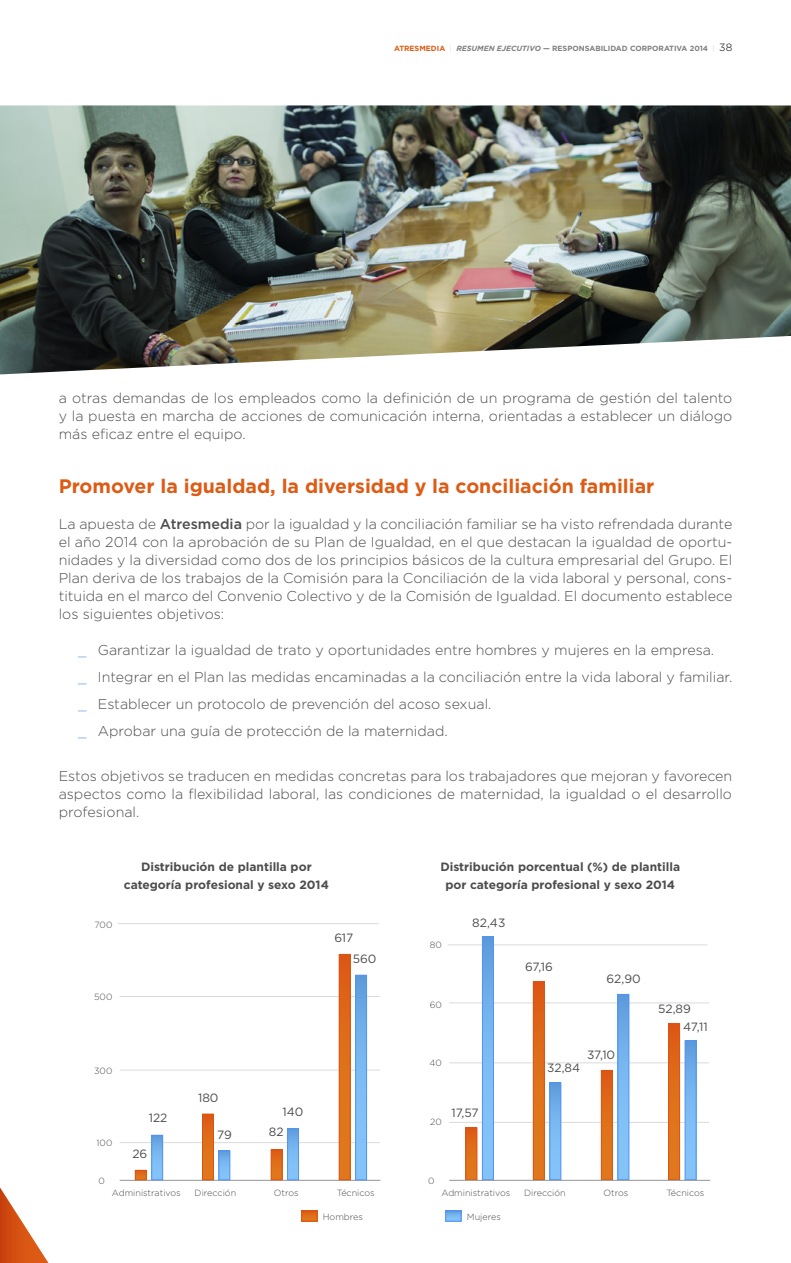
<style>
.page{position:relative;width:791px;height:1263px;background:#fff}
.page>*{position:absolute;margin:0;border:0;box-sizing:border-box;transform-origin:0 0}
.t1{font:700 19.5px "Gotham";color:#dd5b15}
.t2{font:300 14.25px/18px "Gotham";color:#4d4d4d;text-align:justify}
.t3{font:700 12px/18px "Gotham";color:#4d4d4d;text-align:center}
.t4{font:12px "Gotham";color:#4d4d4d}
.t5{font:300 9px "Gotham";color:#4d4d4d}
.t6{font:700 7.5px "Gotham";color:#808080}
.s1{color:#dd5b15}
.s2{font-weight:300;color:#c4c4c4}
.s3{font-style:italic}
.s4{font-weight:300;font-size:10.5px;color:#000}
.s5{font-weight:500}
.s6{color:#5a98d8}
</style>
<div class="page">
<svg style="left:303px;top:1212px;width:12px;height:7px"></svg>
<div style="left:301px;top:1210px;width:16px;height:11px;border:1px solid #dc5414"></div>
<svg style="left:447px;top:1212px;width:12px;height:7px"></svg>
<div style="left:445px;top:1210px;width:16px;height:11px;border:1px solid #5392fa"></div>
<hr style="left:120px;top:1180px;width:260px;height:1px;background:#949494">
<hr style="left:120px;top:1142px;width:260px;height:1px;background:#dbdbdb">
<hr style="left:120px;top:1070px;width:260px;height:1px;background:#dbdbdb">
<hr style="left:120px;top:996px;width:260px;height:1px;background:#dbdbdb">
<hr style="left:118px;top:923px;width:261px;height:1px;background:#dbdbdb">
<svg style="left:153px;top:1137px;width:8px;height:41px"></svg>
<div style="left:151px;top:1135px;width:12px;height:45px;border:1px solid #5392fa"></div>
<svg style="left:221px;top:1153px;width:7px;height:25px"></svg>
<div style="left:219px;top:1151px;width:11px;height:29px;border:1px solid #5392fa"></div>
<svg style="left:289px;top:1130px;width:8px;height:48px"></svg>
<div style="left:287px;top:1128px;width:12px;height:52px;border:1px solid #5392fa"></div>
<svg style="left:357px;top:977px;width:8px;height:201px;background:#77b7ef"></svg>
<div style="left:355px;top:975px;width:12px;height:205px;border:1px solid #5392fa"></div>
<svg style="left:137px;top:1172px;width:8px;height:6px"></svg>
<div style="left:135px;top:1170px;width:12px;height:10px;border:1px solid #dc5414"></div>
<svg style="left:204px;top:1116px;width:8px;height:62px"></svg>
<div style="left:202px;top:1114px;width:12px;height:66px;border:1px solid #dc5414"></div>
<svg style="left:273px;top:1151px;width:7px;height:27px"></svg>
<div style="left:271px;top:1149px;width:11px;height:31px;border:1px solid #dc5414"></div>
<svg style="left:341px;top:956px;width:7px;height:222px;background:#de6d19"></svg>
<div style="left:339px;top:954px;width:11px;height:226px;border:1px solid #dc5414"></div>
<hr style="left:449px;top:1122px;width:260px;height:1px;background:#dbdbdb">
<hr style="left:449px;top:1062px;width:260px;height:1px;background:#dbdbdb">
<hr style="left:449px;top:1002px;width:260px;height:1px;background:#dbdbdb">
<hr style="left:448px;top:944px;width:259px;height:1px;background:#dbdbdb">
<svg style="left:484px;top:938px;width:8px;height:240px;background:#77b7ef"></svg>
<div style="left:482px;top:936px;width:12px;height:244px;border:1px solid #5392fa"></div>
<svg style="left:551px;top:1085px;width:8px;height:93px"></svg>
<div style="left:549px;top:1083px;width:12px;height:97px;border:1px solid #5392fa"></div>
<svg style="left:619px;top:996px;width:8px;height:182px"></svg>
<div style="left:617px;top:994px;width:12px;height:186px;border:1px solid #5392fa"></div>
<svg style="left:687px;top:1043px;width:7px;height:135px"></svg>
<div style="left:685px;top:1041px;width:11px;height:139px;border:1px solid #5392fa"></div>
<svg style="left:468px;top:1130px;width:7px;height:48px"></svg>
<div style="left:466px;top:1128px;width:11px;height:52px;border:1px solid #dc5414"></div>
<svg style="left:535px;top:983px;width:8px;height:195px;background:#de6d19"></svg>
<div style="left:533px;top:981px;width:12px;height:199px;border:1px solid #dc5414"></div>
<svg style="left:603px;top:1072px;width:8px;height:106px"></svg>
<div style="left:601px;top:1070px;width:12px;height:110px;border:1px solid #dc5414"></div>
<svg style="left:670px;top:1025px;width:8px;height:153px"></svg>
<div style="left:668px;top:1023px;width:12px;height:157px;border:1px solid #dc5414"></div>
<hr style="left:449px;top:1180px;width:261px;height:1px;background:#949494">
<img style="left:0;top:105px;width:791px;height:269px">
<svg style="left:0;top:1187px;width:48px;height:76px"></svg>
<p class="t6" style="left:394px;top:43px;width:340px"><span class="s1">ATRESMEDIA</span> <span class="s2">|</span> <span class="s3">RESUMEN EJECUTIVO</span> — RESPONSABILIDAD CORPORATIVA 2014 <span class="s2">|</span> <span class="s4">38</span></p>
<p class="t2" style="left:59px;top:388px;width:675px">a otras demandas de los empleados como la definición de un programa de gestión del talento y la puesta en marcha de acciones de comunicación interna, orientadas a establecer un diálogo más eficaz entre el equipo.</p>
<h1 class="t1" style="left:59px;top:473px;width:597px">Promover la igualdad, la diversidad y la conciliación familiar</h1>
<p class="t2" style="left:59px;top:514px;width:675px">La apuesta de <span class="s5">Atresmedia</span> por la igualdad y la conciliación familiar se ha visto refrendada durante el año 2014 con la aprobación de su Plan de Igualdad, en el que destacan la igualdad de oportu&shy;nidades y la diversidad como dos de los principios básicos de la cultura empresarial del Grupo. El Plan deriva de los trabajos de la Comisión para la Conciliación de la vida laboral y personal, cons&shy;tituida en el marco del Convenio Colectivo y de la Comisión de Igualdad. El documento establece los siguientes objetivos:</p>
<p class="t2" style="left:78px;top:636px;width:655px;line-height:27px;text-align:left"><span class="s6">_</span> Garantizar la igualdad de trato y oportunidades entre hombres y mujeres en la empresa.<br><span class="s6">_</span> Integrar en el Plan las medidas encaminadas a la conciliación entre la vida laboral y familiar. <span class="s6">_</span> Establecer un protocolo de prevención del acoso sexual.<br><span class="s6">_</span> Aprobar una guía de protección de la maternidad.</p>
<p class="t2" style="left:59px;top:766px;width:675px">Estos objetivos se traducen en medidas concretas para los trabajadores que mejoran y favorecen aspectos como la flexibilidad laboral, las condiciones de maternidad, la igualdad o el desarrollo profesional.</p>
<p class="t5" style="left:95px;top:919px;width:19px">700</p>
<p class="t5" style="left:94px;top:991px;width:20px">500</p>
<p class="t3" style="left:124px;top:858px;width:207px">Distribución de plantilla por categoría profesional y sexo 2014</p>
<p class="t4" style="left:334px;top:930px;width:21px">617</p>
<p class="t4" style="left:353px;top:951px;width:25px">560</p>
<p class="t5" style="left:94px;top:1065px;width:20px">300</p>
<p class="t5" style="left:97px;top:1137px;width:17px">100</p>
<p class="t5" style="left:99px;top:1175px;width:8px">0</p>
<p class="t4" style="left:149px;top:1110px;width:20px">122</p>
<p class="t4" style="left:132px;top:1146px;width:16px">26</p>
<p class="t4" style="left:198px;top:1089px;width:22px">180</p>
<p class="t4" style="left:282px;top:1104px;width:22px">140</p>
<p class="t4" style="left:217px;top:1126px;width:16px">79</p>
<p class="t4" style="left:269px;top:1124px;width:16px">82</p>
<p class="t5" style="left:112px;top:1187px;width:70px">Administrativos</p>
<p class="t5" style="left:195px;top:1187px;width:43px">Dirección</p>
<p class="t5" style="left:274px;top:1187px;width:26px">Otros</p>
<p class="t5" style="left:337px;top:1187px;width:40px">Técnicos</p>
<p class="t3" style="left:440px;top:858px;width:241px">Distribución porcentual (%) de plantilla por categoría profesional y sexo 2014</p>
<p class="t5" style="left:430px;top:939px;width:14px">80</p>
<p class="t4" style="left:472px;top:915px;width:35px">82,43</p>
<p class="t5" style="left:430px;top:999px;width:14px">60</p>
<p class="t5" style="left:430px;top:1057px;width:14px">40</p>
<p class="t5" style="left:430px;top:1116px;width:13px">20</p>
<p class="t4" style="left:451px;top:1105px;width:29px">17,57</p>
<p class="t5" style="left:428px;top:1175px;width:8px">0</p>
<p class="t4" style="left:525px;top:959px;width:29px">67,16</p>
<p class="t4" style="left:606px;top:971px;width:36px">62,90</p>
<p class="t4" style="left:547px;top:1060px;width:35px">32,84</p>
<p class="t4" style="left:587px;top:1047px;width:30px">37,10</p>
<p class="t4" style="left:658px;top:1001px;width:34px">52,89</p>
<p class="t4" style="left:683px;top:1019px;width:26px">47,11</p>
<p class="t5" style="left:441px;top:1187px;width:70px">Administrativos</p>
<p class="t5" style="left:524px;top:1187px;width:43px">Dirección</p>
<p class="t5" style="left:603px;top:1187px;width:26px">Otros</p>
<p class="t5" style="left:666px;top:1187px;width:40px">Técnicos</p>
<p class="t5" style="left:323px;top:1211px;width:42px">Hombres</p>
<p class="t5" style="left:467px;top:1211px;width:35px">Mujeres</p>
</div>
